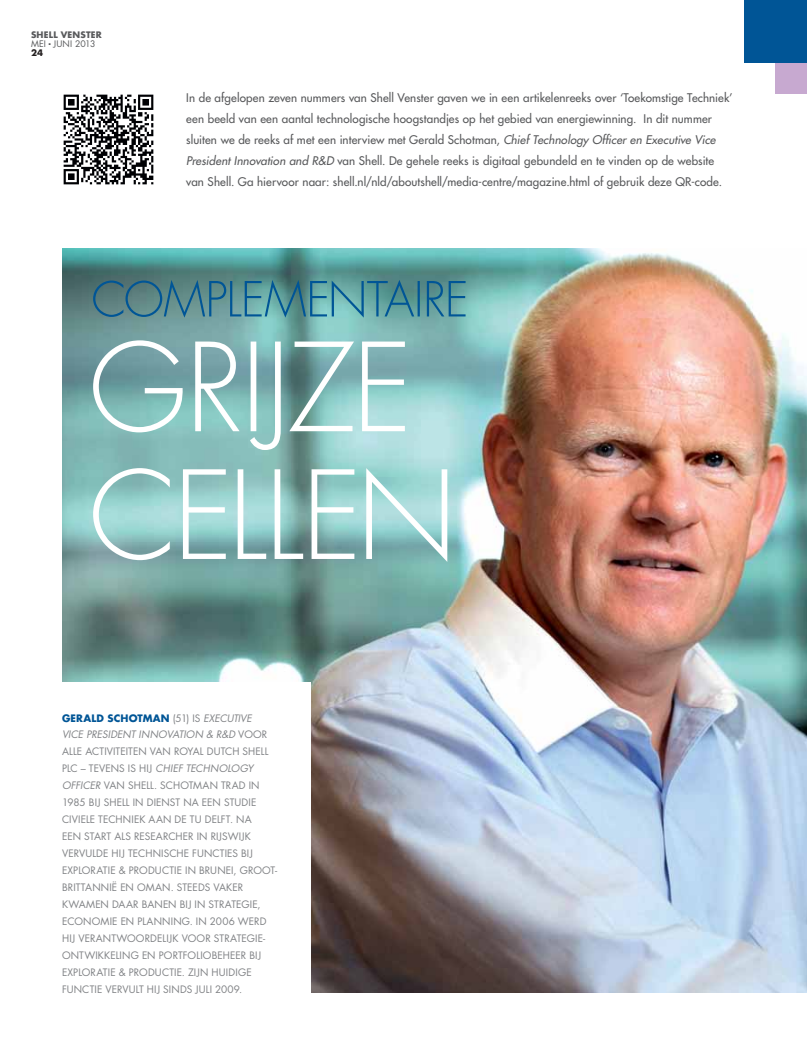
<style>
.page{position:relative;width:807px;height:1053px;background:#fff}
.page>*{position:absolute;margin:0;border:0;box-sizing:border-box;transform-origin:0 0}
.t1{font:11.62px/21px "Futura";letter-spacing:.01em;color:#58595b}
.t2{font:10px/17px "Futura";letter-spacing:.01em;color:#808285}
.t3{font:700 8.75px "Futura";letter-spacing:.02em;color:#58595b}
.t4{font:8.75px "Futura";letter-spacing:.015em;color:#58595b}
.t5{font:700 8.75px "Futura";color:#231f20}
.s1{font-style:italic}
.s2{font-weight:700;color:#005596}
</style>
<div class="page">
<img style="left:62px;top:248px;width:744px;height:744px">
<div style="left:31px;top:682px;width:279px;height:341px;background:#fff"></div>
<svg style="left:93px;top:280px;width:372px;height:37px;background:#528c94"></svg>
<svg style="left:93px;top:340px;width:311px;height:110px"></svg>
<svg style="left:93px;top:468px;width:354px;height:94px"></svg>
<img style="left:63px;top:94px;width:91px;height:91px">
<div style="left:775px;top:62px;width:31px;height:31px;background:#c7a9d0"></div>
<div style="left:744px;top:0;width:62px;height:62px;background:#005596"></div>
<p class="t3" style="left:31px;top:30px;width:72px">SHELL VENSTER</p>
<p class="t4" style="left:31px;top:39px;width:66px">MEI JUNI 2013</p>
<p class="t5" style="left:31px;top:47px;width:14px">24</p>
<p class="t1" style="left:186px;top:88px;width:547px">In de afgelopen zeven nummers van Shell Venster gaven we in een artikelenreeks over ‘Toekomstige Techniek’ een beeld van een aantal technologische hoogstandjes op het gebied van energiewinning. In dit nummer sluiten we de reeks af met een interview met Gerald Schotman, <span class="s1">Chief Technology Officer en Executive Vice President Innovation and R&amp;D</span> van Shell. De gehele reeks is digitaal gebundeld en te vinden op de website van Shell. Ga hiervoor naar: shell.nl/nld/aboutshell/media-centre/magazine.html of gebruik deze QR-code.</p>
<p class="t2" style="left:62px;top:709px;width:216px"><span class="s2">GERALD SCHOTMAN</span> (51) IS <span class="s1">EXECUTIVE<br>VICE PRESIDENT INNOVATION &amp; R&amp;D</span> VOOR ALLE ACTIVITEITEN VAN ROYAL DUTCH SHELL PLC – TEVENS IS HIJ <span class="s1">CHIEF TECHNOLOGY OFFICER</span> VAN SHELL. SCHOTMAN TRAD IN 1985 BIJ SHELL IN DIENST NA EEN STUDIE CIVIELE TECHNIEK AAN DE TU DELFT. NA<br>EEN START ALS RESEARCHER IN RIJSWIJK VERVULDE HIJ TECHNISCHE FUNCTIES BIJ EXPLORATIE &amp; PRODUCTIE IN BRUNEI, GROOT-BRITTANNIË EN OMAN. STEEDS VAKER KWAMEN DAAR BANEN BIJ IN STRATEGIE, ECONOMIE EN PLANNING. IN 2006 WERD HIJ VERANTWOORDELIJK VOOR STRATEGIE-ONTWIKKELING EN PORTFOLIOBEHEER BIJ EXPLORATIE &amp; PRODUCTIE. ZIJN HUIDIGE FUNCTIE VERVULT HIJ SINDS JULI 2009.</p>
</div>
